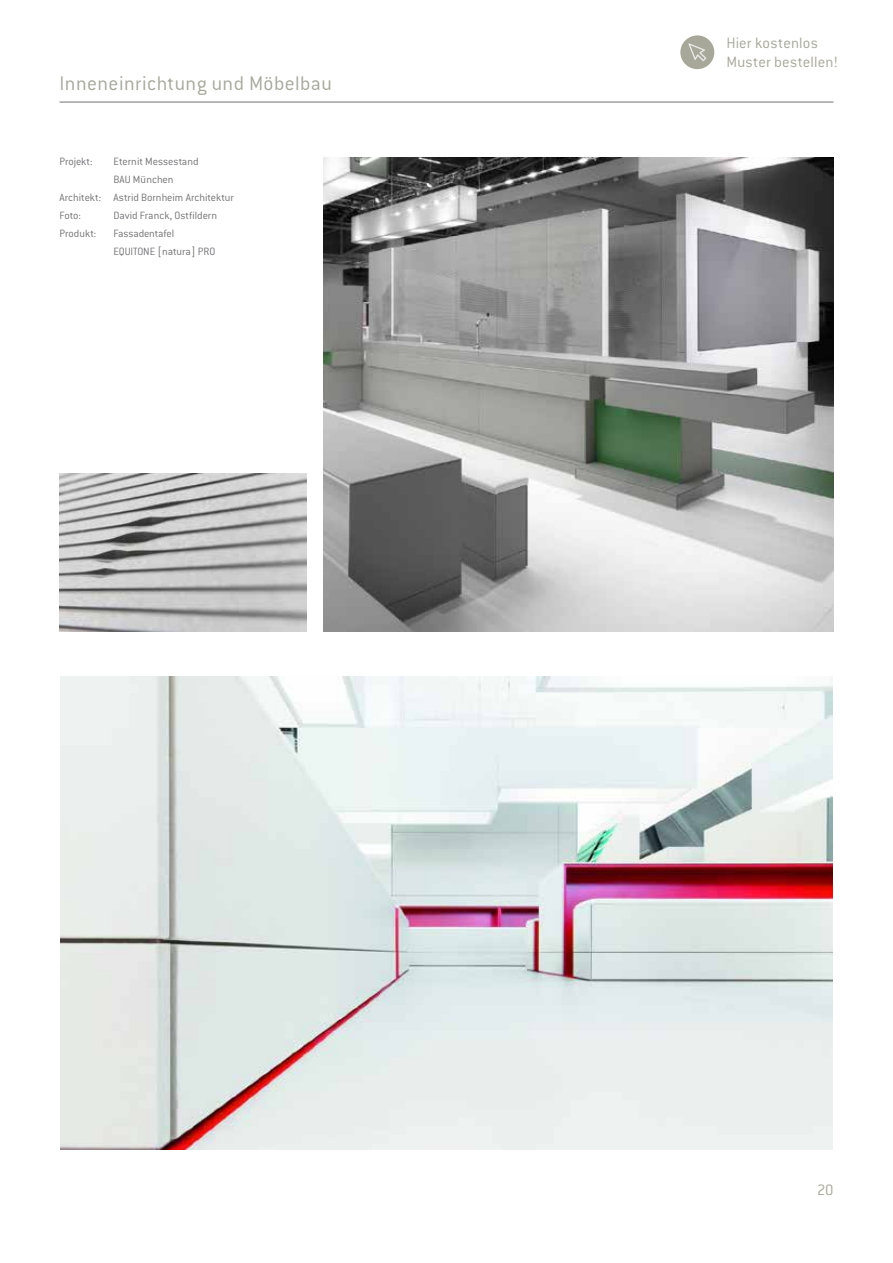
<style>
.page{position:relative;width:893px;height:1263px;background:#fff}
.page>*{position:absolute;margin:0;border:0;box-sizing:border-box;transform-origin:0 0}
.t1{font:300 21.75px "Conduit ITC Std";letter-spacing:.02em;color:#a7a89c}
.t2{font:300 16.5px/19.5px "Conduit ITC Std";letter-spacing:.005em;color:#a7a79a}
.t3{font:300 11.7px/18px "Conduit ITC Std";letter-spacing:-.005em;color:#727174}
</style>
<div class="page">
<hr style="left:60px;top:102px;width:773px;height:1px;background:#727174">
<div style="left:680px;top:35px;width:34px;height:34px;background:#a7a79a;border-radius:50%"></div>
<svg style="left:688px;top:43px;width:18px;height:18px"></svg>
<img style="left:323px;top:158px;width:510px;height:473px">
<img style="left:60px;top:676px;width:772px;height:474px">
<img style="left:60px;top:473px;width:246px;height:158px">
<h1 class="t1" style="left:60px;top:70px;width:274px">Inneneinrichtung und Möbelbau</h1>
<p class="t3" style="left:60px;top:152px;width:34px">Projekt:</p>
<p class="t3" style="left:114px;top:152px;width:86px">Eternit Messestand</p>
<p class="t3" style="left:114px;top:170px;width:61px">BAU München</p>
<p class="t3" style="left:60px;top:188px;width:176px">Architekt: Astrid Bornheim Architektur</p>
<p class="t3" style="left:60px;top:206px;width:23px">Foto:</p>
<p class="t3" style="left:114px;top:206px;width:105px">David Franck, Ostfildern</p>
<p class="t3" style="left:60px;top:224px;width:38px">Produkt:</p>
<p class="t3" style="left:114px;top:224px;width:103px">Fassadentafel<br>EQUITONE [natura] PRO</p>
<h2 class="t2" style="left:726px;top:32px;width:113px">Hier kostenlos<br>Muster bestellen!</h2>
<h2 class="t2" style="left:817px;top:1180px;width:18px">20</h2>
</div>
